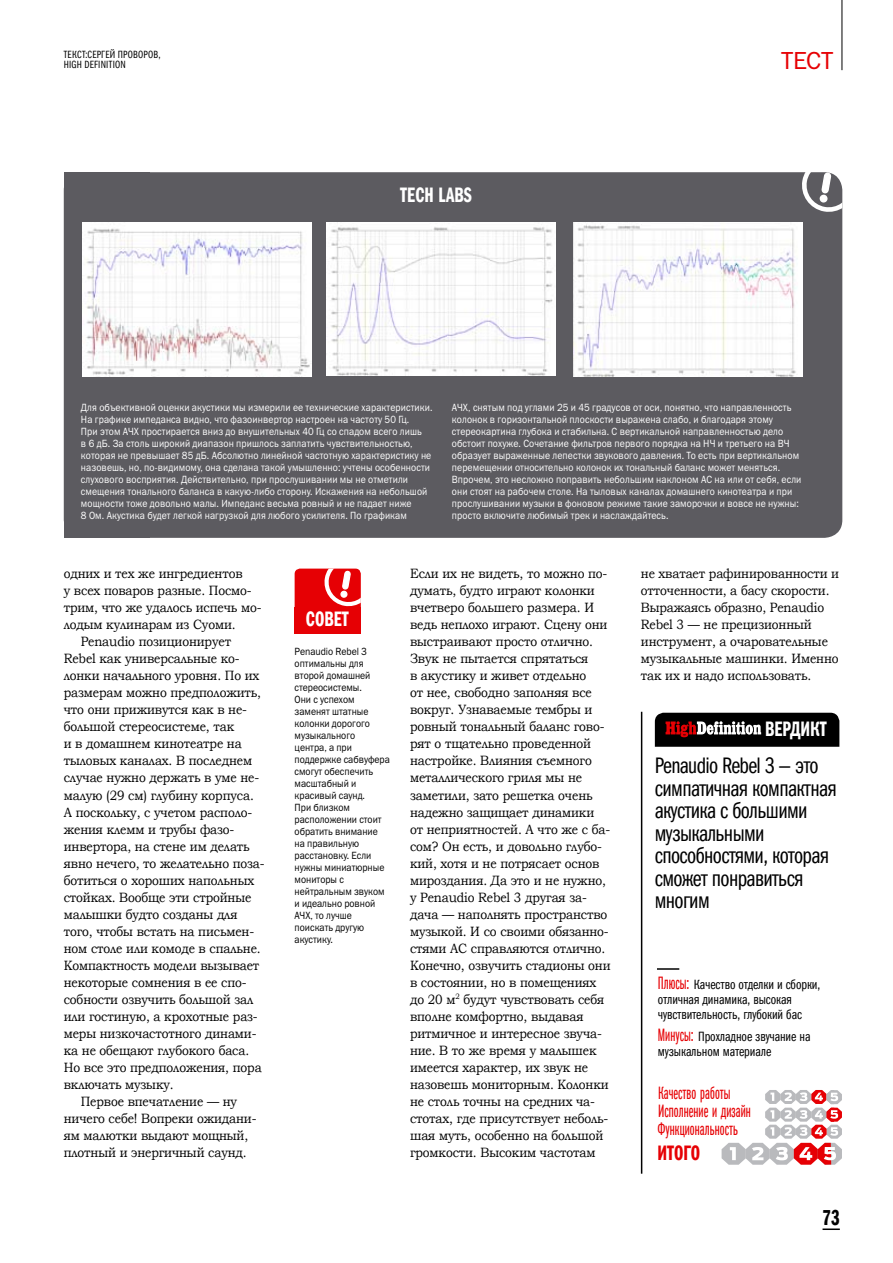
<style>
.page{position:relative;width:893px;height:1263px;background:#fff}
.page>*{position:absolute;margin:0;border:0;box-sizing:border-box;transform-origin:0 0}
.t1{font:24.75px "Franklin Gothic Book C";color:#e60004}
.t2{font:22.5px/22.5px "Franklin Gothic Book Cmp C";letter-spacing:-.03em;color:#000}
.t3{font:21.75px "Franklin Gothic Demi Cmp C";color:#000;scale:.9 1}
.t4{font:21px "Franklin Gothic Demi Cmp C";letter-spacing:.005em;color:#fff;scale:.9 1}
.t5{font:21px "Franklin Gothic Demi Cmp C";color:#e60004;scale:.9 1}
.t6{font:18px/18px "Franklin Gothic Book X Cmp C";letter-spacing:.005em;color:#e60004;scale:.9 1}
.t7{font:13.5px/17px "Bookman Old Style";letter-spacing:-.01em;color:#000;scale:.9 1}
.t8{font:13.5px/15px "Franklin Gothic Book Cmp C";letter-spacing:-.005em;color:#000}
.t9{font:10.5px/12px "Franklin Gothic Book C";letter-spacing:.01em;color:#fff;scale:.9 1}
.t10{font:10.5px/12px "Franklin Gothic Book C";color:#000;scale:.9 1}
.t11{font:10.5px/9.8px "Franklin Gothic Book Cmp C";letter-spacing:.03em;color:#000}
.s1{font-family:"Franklin Gothic Book X Cmp C";font-size:18px;color:#e60004}
</style>
<div class="page">
<svg style="left:822px;top:1228px;width:18px;height:2px"></svg>
<hr style="left:842px;top:0;width:1px;height:70px;background:#000">
<div style="left:295px;top:569px;width:66px;height:64px;background:#e60004;border-radius:5px"></div>
<svg style="left:324px;top:569px;width:37px;height:38px"></svg>
<div style="left:340px;top:590px;width:8px;height:8px;border:1px solid #fff;border-radius:50%"></div>
<div style="left:295px;top:607px;width:66px;height:26px;background:#e60004"></div>
<div style="left:64px;top:172px;width:778px;height:366px;background:#5c5b60;border-radius:18px"></div>
<div style="left:64px;top:172px;width:85px;height:366px;background:#5c5b60"></div>
<svg style="left:797px;top:172px;width:45px;height:40px"></svg>
<div style="left:820px;top:195px;width:7px;height:7px;background:#fff;border-radius:50%"></div>
<div style="left:819px;top:194px;width:9px;height:9px;border:1px solid #fff;border-radius:50%"></div>
<img style="left:82px;top:222px;width:229px;height:154px">
<img style="left:326px;top:222px;width:229px;height:153px">
<img style="left:573px;top:222px;width:229px;height:154px">
<hr style="left:641px;top:712px;width:1px;height:462px;background:#000">
<hr style="left:657px;top:968px;width:22px;height:2px;background:#000">
<svg style="left:722px;top:1090px;width:120px;height:75px"></svg>
<svg style="left:654px;top:712px;width:186px;height:35px;background:#281e1e"></svg>
<p class="t11" style="left:64px;top:50px;width:98px">Текст:Сергей Прово ров,<br>High Definition</p>
<h3 class="t4" style="left:400px;top:183px;width:81px">TECH LABS</h3>
<h1 class="t1" style="left:781px;top:46px;width:54px">тест</h1>
<p class="t9" style="left:81px;top:402px;width:392px">Для объективной оценки акустики мы измерили ее технические характеристики.<br>На графике импеданса видно, что фазоинвертор настроен на частоту 50 Гц.<br>При этом АЧХ простирается вниз до внушительных 40 Гц со спадом всего лишь<br>в 6 дБ. За столь широкий диапазон пришлось заплатить чувствительностью, которая не превышает 85 дБ. Абсолютно линейной частотную характеристику не назовешь, но, по-видимому, она сделана такой умышленно: учтены особенности слухового восприятия. Действительно, при прослушивании мы не отметили смещения тонального баланса в какую-либо сторону. Искажения на небольшой мощности тоже довольно малы. Импеданс весьма ровный и не падает ниже<br>8 Ом. Акустика будет легкой нагрузкой для любого усилителя. По графикам</p>
<p class="t9" style="left:452px;top:402px;width:390px">АЧХ, снятым под углами 25 и 45 градусов от оси, понятно, что направленность колонок в горизонтальной плоскости выражена слабо, и благодаря этому стереокартина глубока и стабильна. С вертикальной направленностью дело обстоит похуже. Сочетание фильтров первого порядка на НЧ и третьего на ВЧ образует выраженные лепестки звукового давления. То есть при вертикальном перемещении относительно колонок их тональный баланс может меняться.<br>Впрочем, это несложно поправить небольшим наклоном АС на или от себя, если они стоят на рабочем столе. На тыловых каналах домашнего кинотеатра и при прослушивании музыки в фоновом режиме такие заморочки и вовсе не нужны: просто включите любимый трек и наслаждайтесь.</p>
<p class="t7" style="left:64px;top:565px;width:200px">одних и тех же ингредиентов</p>
<p class="t7" style="left:64px;top:582px;width:210px">у всех поваров разные. Посмо-</p>
<p class="t7" style="left:64px;top:599px;width:221px">трим, что же удалось испечь мо-</p>
<p class="t7" style="left:64px;top:616px;width:193px">лодым кулинарам из Суоми.</p>
<p class="t7" style="left:81px;top:633px;width:168px">Penaudio позиционирует</p>
<p class="t7" style="left:64px;top:650px;width:197px">Rebel как универсальные ко-</p>
<p class="t7" style="left:64px;top:667px;width:219px">лонки начального уровня. По их</p>
<p class="t7" style="left:64px;top:684px;width:221px">размерам можно предположить,</p>
<p class="t7" style="left:64px;top:701px;width:205px">что они приживутся как в не-</p>
<p class="t7" style="left:64px;top:718px;width:191px">большой стереосистеме, так</p>
<p class="t7" style="left:64px;top:735px;width:199px">и в домашнем кинотеатре на</p>
<p class="t7" style="left:64px;top:752px;width:211px">тыловых каналах. В последнем</p>
<p class="t7" style="left:64px;top:769px;width:219px">случае нужно держать в уме не-</p>
<p class="t7" style="left:64px;top:786px;width:213px">малую (29 см) глубину корпуса.</p>
<p class="t7" style="left:64px;top:803px;width:211px">А поскольку, с учетом располо-</p>
<p class="t7" style="left:64px;top:820px;width:191px">жения клемм и трубы фазо-</p>
<p class="t7" style="left:64px;top:837px;width:208px">инвертора, на стене им делать</p>
<p class="t7" style="left:64px;top:854px;width:225px">явно нечего, то желательно поза-</p>
<p class="t7" style="left:64px;top:871px;width:213px">ботиться о хороших напольных</p>
<p class="t7" style="left:64px;top:888px;width:210px">стойках. Вообще эти стройные</p>
<p class="t7" style="left:64px;top:905px;width:195px">малышки будто созданы для</p>
<p class="t7" style="left:64px;top:922px;width:213px">того, чтобы встать на письмен-</p>
<p class="t7" style="left:64px;top:939px;width:220px">ном столе или комоде в спальне.</p>
<p class="t7" style="left:64px;top:956px;width:219px">Компактность модели вызывает</p>
<p class="t7" style="left:64px;top:973px;width:205px">некоторые сомнения в ее спо-</p>
<p class="t7" style="left:64px;top:990px;width:212px">собности озвучить большой зал</p>
<p class="t7" style="left:64px;top:1008px;width:217px">или гостиную, а крохотные раз-</p>
<p class="t7" style="left:64px;top:1025px;width:216px">меры низкочастотного динами-</p>
<p class="t7" style="left:64px;top:1042px;width:208px">ка не обещают глубокого баса.</p>
<p class="t7" style="left:64px;top:1059px;width:221px">Но все это предположения, пора</p>
<p class="t7" style="left:64px;top:1076px;width:124px">включать музыку.</p>
<p class="t7" style="left:81px;top:1093px;width:175px">Первое впечатление — ну</p>
<p class="t7" style="left:64px;top:1110px;width:216px">ничего себе! Вопреки ожидани-</p>
<p class="t7" style="left:64px;top:1127px;width:206px">ям малютки выдают мощный,</p>
<p class="t7" style="left:64px;top:1144px;width:205px">плотный и энергичный саунд.</p>
<h3 class="t4" style="left:306px;top:607px;width:49px">СОВЕТ</h3>
<p class="t10" style="left:295px;top:645px;width:107px">Penaudio Rebel 3 оптимальны для второй домашней стереосистемы.<br>Они с успехом заменят штатные колонки дорогого музыкального центра, а при поддержке сабвуфера смогут обеспечить масштабный и красивый саунд.<br>При близком расположении стоит обратить внимание на правильную расстановку. Если нужны миниатюрные мониторы с нейтральным звуком и идеально ровной<br>АЧХ, то лучше поискать другую акустику.</p>
<p class="t7" style="left:410px;top:565px;width:224px">Если их не видеть, то можно по&shy;думать, будто играют колонки вчетверо большего размера. И ведь неплохо играют. Сцену они выстраивают просто отлично.<br>Звук не пытается спрятаться<br>в акустику и живет отдельно<br>от нее, свободно заполняя все вокруг. Узнаваемые тембры и ровный тональный баланс гово&shy;рят о тщательно проведенной настройке. Влияния съемного металлического гриля мы не заметили, зато решетка очень надежно защищает динамики от неприятностей. А что же с ба&shy;сом? Он есть, и довольно глубо&shy;кий, хотя и не потрясает основ мироздания. Да это и не нужно, у Penaudio Rebel 3 другая за&shy;дача — наполнять пространство музыкой. И со своими обязанно&shy;стями АС справляются отлично.<br>Конечно, озвучить стадионы они в состоянии, но в помещениях до 20 м<sup>2</sup> будут чувствовать себя вполне комфортно, выдавая ритмичное и интересное звуча&shy;ние. В то же время у малышек имеется характер, их звук не назовешь мониторным. Колонки не столь точны на средних ча&shy;стотах, где присутствует неболь&shy;шая муть, особенно на большой громкости. Высоким частотам</p>
<p class="t7" style="left:641px;top:565px;width:222px">не хватает рафинированности и отточенности, а басу скорости.<br>Выражаясь образно, Penaudio<br>Rebel 3 — не прецизионный инструмент, а очаровательные музыкальные машинки. Именно так их и надо использовать.</p>
<h3 class="t4" style="left:765px;top:717px;width:70px">ВЕРДИКТ</h3>
<h2 class="t2" style="left:655px;top:754px;width:184px">Penaudio Rebel 3 — это симпатичная компактная акустика с большими музыкальными способностями, которая сможет понравиться многим</h2>
<p class="t8" style="left:658px;top:977px;width:164px"><span class="s1">Плюсы:</span> Качество отделки и сборки, отличная динамика, высокая чувствительность, глубокий бас</p>
<p class="t8" style="left:658px;top:1028px;width:154px"><span class="s1">Минусы:</span> Прохладное звучание на музыкальном материале</p>
<h3 class="t6" style="left:657px;top:1084px;width:105px">Качество работы исполнение и дизайн функциональность</h3>
<h3 class="t5" style="left:657px;top:1141px;width:49px">ИТОГО</h3>
<h3 class="t3" style="left:822px;top:1205px;width:21px">73</h3>
</div>
